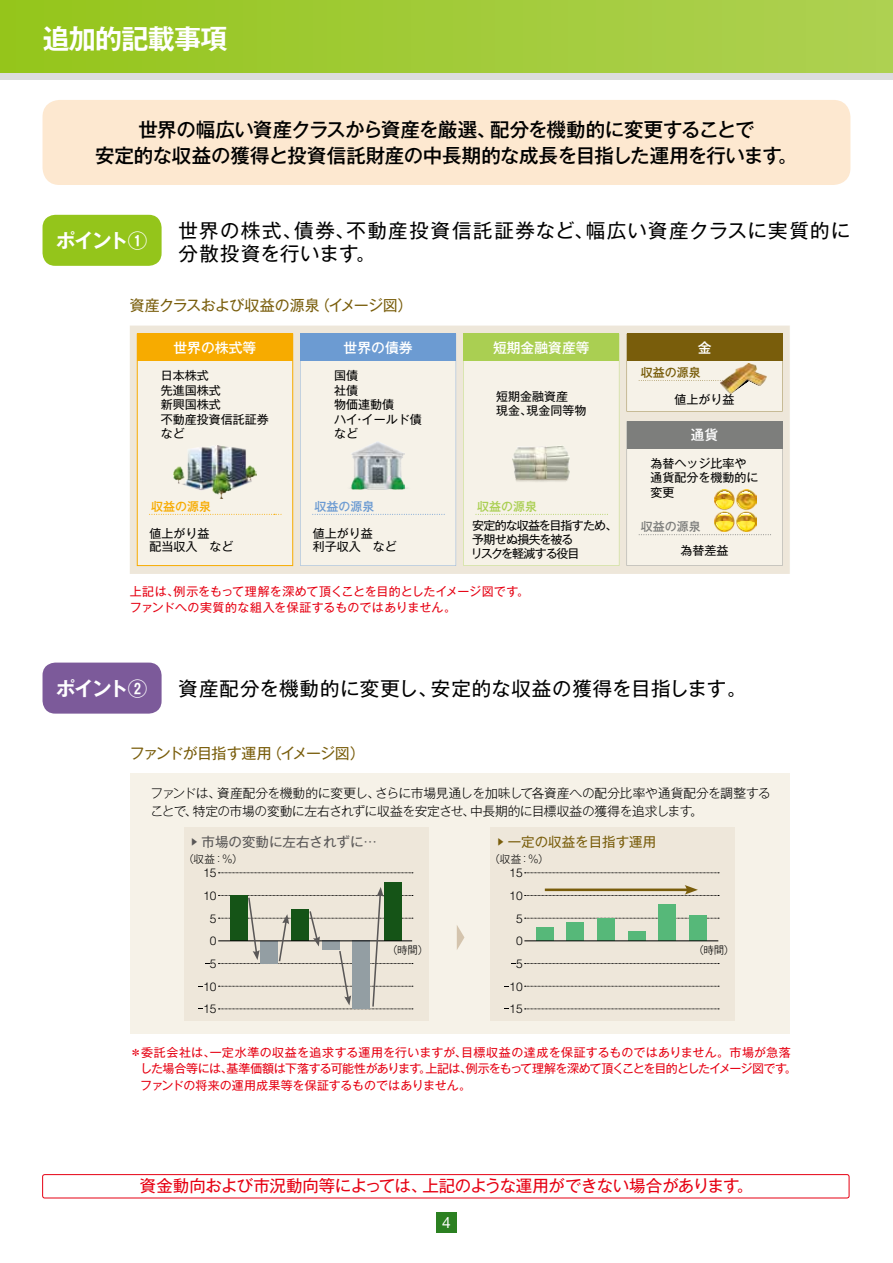
<style>
.page{position:relative;width:893px;height:1263px;background:#fff}
.page>*{position:absolute;margin:0;border:0;box-sizing:border-box;transform-origin:0 0}
.t1{font:700 27px "Gothic MB101 Pr 5 De";letter-spacing:-.025em;color:#fff}
.t2{font:500 19.5px/25.5px "Gothic MB101 Pr 5";letter-spacing:-.025em;color:#000;text-align:center}
.t3{font:19.5px/22.5px "Gothic MB101 Pr 5";letter-spacing:.05em;color:#000}
.t4{font:19.5px "Gothic MB101 Pr 5";letter-spacing:.025em;color:#000}
.t5{font:700 19.5px "Gothic MB101 Pr 5 De";letter-spacing:-.075em;color:#fff}
.t6{font:16.5px "Gothic MB101 Pr 5";letter-spacing:-.03em;color:#e60012}
.t7{font:15.45px "Helvetica Neue LT Std";color:#fff}
.t8{font:15px "Gothic MB101 Pr 5";letter-spacing:-.035em;color:#795d0b}
.t9{font:15px "Gothic MB101 Pr 5";letter-spacing:-.065em;color:#795d0b}
.t10{font:500 13.8px "Gothic MB101 Pr 5";color:#fff}
.t11{font:13.5px "Gothic MB101 Pr 5";color:#595757}
.t12{font:13.5px "Gothic MB101 Pr 5";color:#795d0b}
.t13{font:300 12.75px/18px "Gothic MB101 Pr 5";letter-spacing:-.025em;color:#000}
.t14{font:12px/16.5px "Gothic MB101 Pr 5";letter-spacing:-.005em;color:#e60012}
.t15{font:12px/14.4px "Gothic MB101 Pr 5";color:#000}
.t16{font:12px/16.5px "Gothic MB101 Pr 5";letter-spacing:.015em;color:#e60012}
.t17{font:12px/14.1px "Gothic MB101 Pr 5";letter-spacing:-.085em;color:#000}
.t18{font:300 12px "Helvetica LT Std";color:#000}
.t19{font:500 12px "Gothic MB101 Pr 5";color:#7d7e7c}
.t20{font:500 12px "Gothic MB101 Pr 5";color:#f7ab00}
.t21{font:500 12px "Gothic MB101 Pr 5";color:#aacf52}
.t22{font:500 12px "Gothic MB101 Pr 5";color:#795d0b}
.t23{font:500 12px "Gothic MB101 Pr 5";color:#6c9bd2}
.t24{font:300 10.5px "Gothic MB101 Pr 5";letter-spacing:.01em;color:#000}
.s1{font-size:8.25px}
</style>
<div class="page">
<div style="left:0;top:0;width:893px;height:77px;background:linear-gradient(to right,#95c51c,#aed153)"></div>
<div style="left:0;top:74px;width:893px;height:6px;background:#dcdddd"></div>
<div style="left:436px;top:1212px;width:21px;height:21px;background:#2b8021"></div>
<div style="left:42px;top:1174px;width:807px;height:24px;border:1px solid #e60012;border-radius:2px"></div>
<div style="left:43px;top:100px;width:807px;height:85px;background:#fde8d0;border-radius:17px"></div>
<div style="left:43px;top:215px;width:119px;height:51px;background:#94c51b;border-radius:13px"></div>
<div style="left:43px;top:663px;width:119px;height:51px;background:#7c5a9a;border-radius:13px"></div>
<svg style="left:130px;top:326px;width:660px;height:248px;background:#eae3d2"></svg>
<div style="left:137px;top:334px;width:156px;height:232px;background:#f6f2e8"></div>
<div style="left:137px;top:334px;width:156px;height:232px;border:1px solid #f7ab00"></div>
<div style="left:137px;top:334px;width:156px;height:27px;background:#f7ab00"></div>
<svg style="left:150px;top:514px;width:132px;height:1px"></svg>
<img style="left:173px;top:446px;width:84px;height:53px">
<svg style="left:463px;top:334px;width:156px;height:232px;background:#ebedd3"></svg>
<img style="left:513px;top:446px;width:57px;height:32px">
<svg style="left:627px;top:334px;width:155px;height:77px;background:#c3b68f"></svg>
<img style="left:720px;top:363px;width:46px;height:31px">
<svg style="left:300px;top:334px;width:156px;height:232px;background:#e3e6e4"></svg>
<img style="left:351px;top:441px;width:54px;height:48px">
<svg style="left:627px;top:421px;width:155px;height:145px;background:#dcd7c7"></svg>
<div style="left:130px;top:773px;width:660px;height:260px;background:#f6f2e8"></div>
<div style="left:184px;top:827px;width:245px;height:194px;background:#eee7da"></div>
<div style="left:490px;top:827px;width:245px;height:194px;background:#eee7da"></div>
<svg style="left:457px;top:925px;width:7px;height:25px"></svg>
<svg style="left:525px;top:872px;width:194px;height:1px"></svg>
<svg style="left:525px;top:918px;width:194px;height:1px"></svg>
<svg style="left:525px;top:963px;width:194px;height:1px"></svg>
<svg style="left:525px;top:986px;width:194px;height:1px"></svg>
<svg style="left:525px;top:1009px;width:194px;height:1px"></svg>
<svg style="left:218px;top:872px;width:195px;height:1px"></svg>
<div style="left:536px;top:927px;width:17px;height:14px;background:#56b879"></div>
<div style="left:628px;top:932px;width:17px;height:9px;background:#56b879"></div>
<div style="left:659px;top:904px;width:17px;height:37px;background:#56b879"></div>
<div style="left:598px;top:918px;width:17px;height:23px;background:#56b879"></div>
<div style="left:567px;top:923px;width:17px;height:18px;background:#56b879"></div>
<div style="left:385px;top:882px;width:17px;height:59px;background:#155417"></div>
<div style="left:689px;top:916px;width:17px;height:25px;background:#56b879"></div>
<svg style="left:525px;top:885px;width:194px;height:11px"></svg>
<hr style="left:524px;top:940px;width:194px;height:1px;background:#000">
<svg style="left:218px;top:887px;width:195px;height:123px"></svg>
<h1 class="t1" style="left:43px;top:16px;width:186px">追加的記載事項</h1>
<h2 class="t2" style="left:95px;top:116px;width:704px">世界の幅広い資産クラスから資産を厳選、配分を機動的に変更することで<br>安定的な収益の獲得と投資信託財産の中長期的な成長を目指した運用を行います。</h2>
<h2 class="t5" style="left:56px;top:224px;width:93px">ポイント①</h2>
<h2 class="t3" style="left:179px;top:218px;width:673px">世界の株式、債券、不動産投資信託証券など、幅広い資産クラスに実質的に分散投資を行います。</h2>
<p class="t8" style="left:130px;top:293px;width:284px">資産クラスおよび収益の源泉（イメージ図）</p>
<p class="t10" style="left:173px;top:336px;width:84px">世界の株式等</p>
<p class="t10" style="left:344px;top:336px;width:71px">世界の債券</p>
<p class="t15" style="left:161px;top:368px;width:109px">日本株式<br>先進国株式<br>新興国株式<br>不動産投資信託証券など</p>
<p class="t15" style="left:334px;top:368px;width:89px">国債<br>社債<br>物価連動債<br>ハイ・イールド債など</p>
<p class="t20" style="left:151px;top:496px;width:61px">収益の源泉</p>
<p class="t23" style="left:314px;top:496px;width:61px">収益の源泉</p>
<p class="t15" style="left:150px;top:526px;width:85px;line-height:12.8px">値上がり益<br>配当収入　など</p>
<p class="t15" style="left:313px;top:526px;width:85px;line-height:12.8px">値上がり益<br>利子収入　など</p>
<p class="t10" style="left:493px;top:336px;width:98px">短期金融資産等</p>
<p class="t15" style="left:496px;top:388px;width:92px">短期金融資産<br>現金、現金同等物</p>
<p class="t21" style="left:477px;top:496px;width:61px">収益の源泉</p>
<p class="t17" style="left:471px;top:517px;width:148px">安定的な収益を目指すため、予期せぬ損失を被る<br>リスクを軽減する役目</p>
<p class="t16" style="left:130px;top:582px;width:401px">上記は、例示をもって理解を深めて頂くことを目的としたイメージ図です。ファンドへの実質的な組入を保証するものではありません。</p>
<p class="t10" style="left:698px;top:336px;width:15px">金</p>
<p class="t22" style="left:641px;top:363px;width:61px">収益の源泉</p>
<p class="t15" style="left:675px;top:391px;width:61px">値上がり益</p>
<p class="t10" style="left:691px;top:423px;width:29px">通貨</p>
<p class="t15" style="left:651px;top:455px;width:109px">為替ヘッジ比率や通貨配分を機動的に変更</p>
<p class="t19" style="left:641px;top:517px;width:61px">収益の源泉</p>
<p class="t15" style="left:681px;top:542px;width:49px">為替差益</p>
<h2 class="t5" style="left:56px;top:672px;width:93px">ポイント②</h2>
<h2 class="t4" style="left:179px;top:672px;width:569px">資産配分を機動的に変更し、安定的な収益の獲得を目指します。</h2>
<p class="t9" style="left:130px;top:740px;width:236px">ファンドが目指す運用（イメージ図）</p>
<p class="t13" style="left:151px;top:783px;width:622px">ファンドは、資産配分を機動的に変更し、さらに市場見通しを加味して各資産への配分比率や通貨配分を調整することで、特定の市場の変動に左右されずに収益を安定させ、中長期的に目標収益の獲得を追求します。</p>
<p class="t11" style="left:190px;top:831px;width:188px"><span class="s1">▶</span> 市場の変動に左右されずに…</p>
<p class="t12" style="left:496px;top:831px;width:161px"><span class="s1">▶</span> 一定の収益を目指す運用</p>
<p class="t24" style="left:183px;top:850px;width:61px">（収益：％）</p>
<p class="t24" style="left:490px;top:850px;width:61px">（収益：％）</p>
<p class="t18" style="left:203px;top:865px;width:15px">15</p>
<p class="t18" style="left:509px;top:865px;width:15px">15</p>
<p class="t18" style="left:203px;top:888px;width:15px">10</p>
<p class="t18" style="left:509px;top:888px;width:15px">10</p>
<p class="t18" style="left:210px;top:911px;width:8px">5</p>
<p class="t18" style="left:516px;top:911px;width:8px">5</p>
<p class="t18" style="left:210px;top:933px;width:8px">0</p>
<p class="t18" style="left:516px;top:933px;width:8px">0</p>
<p class="t24" style="left:387px;top:941px;width:42px">（時間）</p>
<p class="t24" style="left:693px;top:941px;width:42px">（時間）</p>
<p class="t18" style="left:210px;top:956px;width:8px">5</p>
<p class="t18" style="left:516px;top:956px;width:8px">5</p>
<p class="t18" style="left:203px;top:979px;width:15px">10</p>
<p class="t18" style="left:509px;top:979px;width:15px">10</p>
<p class="t18" style="left:203px;top:1001px;width:15px">15</p>
<p class="t18" style="left:509px;top:1001px;width:15px">15</p>
<p class="t14" style="left:140px;top:1043px;width:658px;text-indent:-11px">＊委託会社は、一定水準の収益を追求する運用を行いますが、目標収益の達成を保証するものではありません。市場が急落した場合等には、基準価額は下落する可能性があります。上記は、例示をもって理解を深めて頂くことを目的としたイメージ図です。ファンドの将来の運用成果等を保証するものではありません。</p>
<h3 class="t6" style="left:140px;top:1172px;width:615px">資金動向および市況動向等によっては、上記のような運用ができない場合があります。</h3>
<p class="t7" style="left:442px;top:1213px;width:10px">4</p>
</div>
